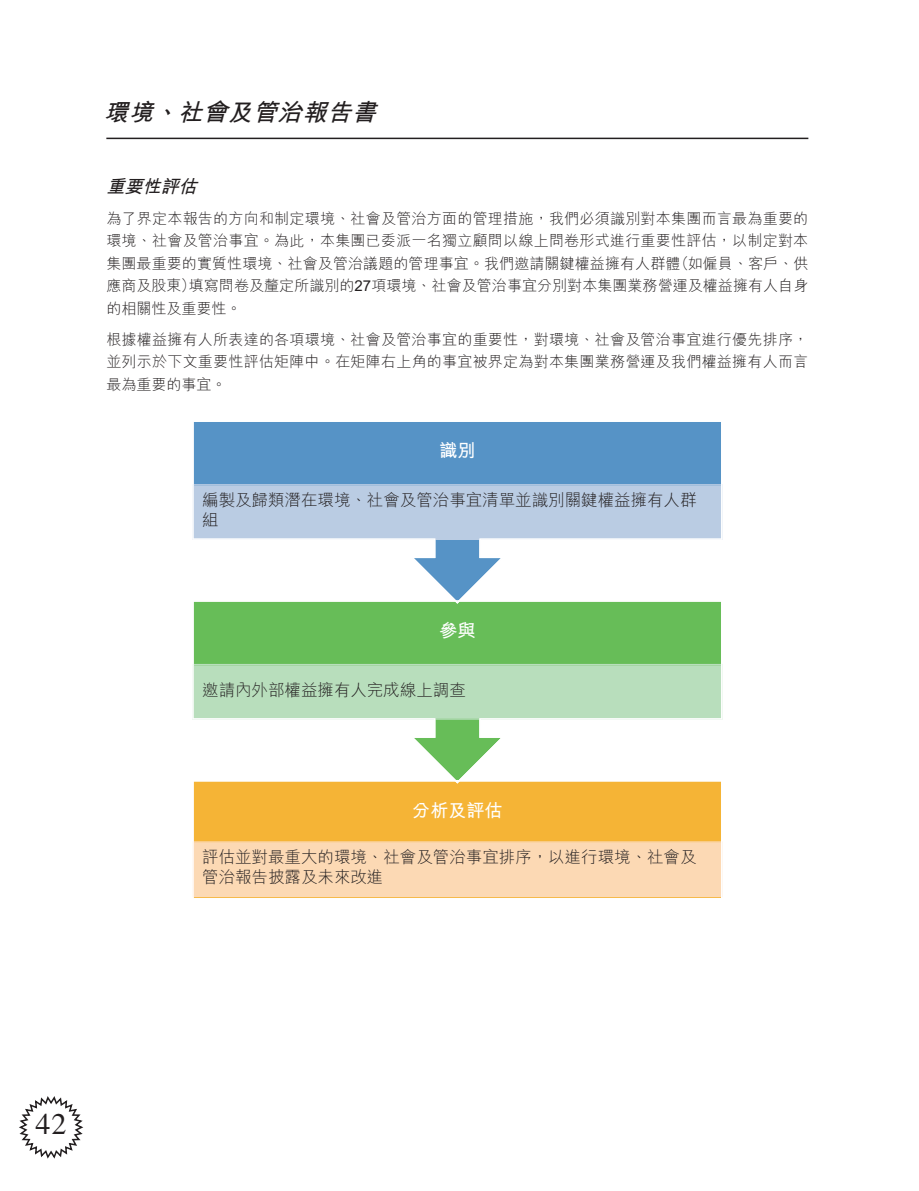
<style>
.page{position:relative;width:919px;height:1191px;background:#fff}
.page>*{position:absolute;margin:0;border:0;box-sizing:border-box;transform-origin:0 0}
.t1{font:30px "Times LT Std";color:#231f20}
.t2{font:italic 700 24px "M Hei HK";color:#231f20}
.t3{font:18px "M Hei HK Bold E Ten B5 H";color:#fff}
.t4{font:italic 700 18px "M Hei HK";color:#231f20}
.t5{font:16.5px/19.8px "M Hei HK Light E Ten B5 H";color:#231f20}
.t6{font:300 15px/22.5px "M Hei HK";letter-spacing:.005em;color:#231f20;text-align:justify}
.s1{font-family:"Arial";font-weight:400}
</style>
<div class="page">
<svg style="left:19px;top:1096px;width:64px;height:62px"></svg>
<hr style="left:106px;top:138px;width:702px;height:1px;background:#231f20">
<svg style="left:193px;top:783px;width:528px;height:115px;background:#f8c673"></svg>
<svg style="left:192px;top:604px;width:530px;height:179px"></svg>
<svg style="left:192px;top:422px;width:529px;height:182px"></svg>
<h2 class="t2" style="left:104px;top:95px;width:282px">環境、社會及管治報告書</h2>
<p class="t4" style="left:106px;top:173px;width:98px">重要性評估</p>
<p class="t6" style="left:106px;top:206px;width:703px">為了界定本報告的方向和制定環境、社會及管治方面的管理措施，我們必須識別對本集團而言最為重要的環境、社會及管治事宜。為此，本集團已委派一名獨立顧問以線上問卷形式進行重要性評估，以制定對本集團最重要的實質性環境、社會及管治議題的管理事宜。我們邀請關鍵權益擁有人群體（如僱員、客戶、供應商及股東）填寫問卷及釐定所識別的<span class="s1">27</span>項環境、社會及管治事宜分別對本集團業務營運及權益擁有人自身的相關性及重要性。</p>
<p class="t6" style="left:106px;top:327px;width:703px">根據權益擁有人所表達的各項環境、社會及管治事宜的重要性，對環境、社會及管治事宜進行優先排序，並列示於下文重要性評估矩陣中。在矩陣右上角的事宜被界定為對本集團業務營運及我們權益擁有人而言最為重要的事宜。</p>
<p class="t3" style="left:439px;top:437px;width:37px">識別</p>
<p class="t5" style="left:202px;top:489px;width:496px">編製及歸類潛在環境、社會及管治事宜清單並識別關鍵權益擁有人群組</p>
<p class="t3" style="left:439px;top:617px;width:37px">參與</p>
<p class="t5" style="left:202px;top:679px;width:265px">邀請內外部權益擁有人完成線上調查</p>
<p class="t3" style="left:412px;top:797px;width:91px">分析及評估</p>
<p class="t5" style="left:202px;top:846px;width:496px">評估並對最重大的環境、社會及管治事宜排序，以進行環境、社會及管治報告披露及未來改進</p>
<h1 class="t1" style="left:36px;top:1107px;width:32px">42</h1>
</div>
